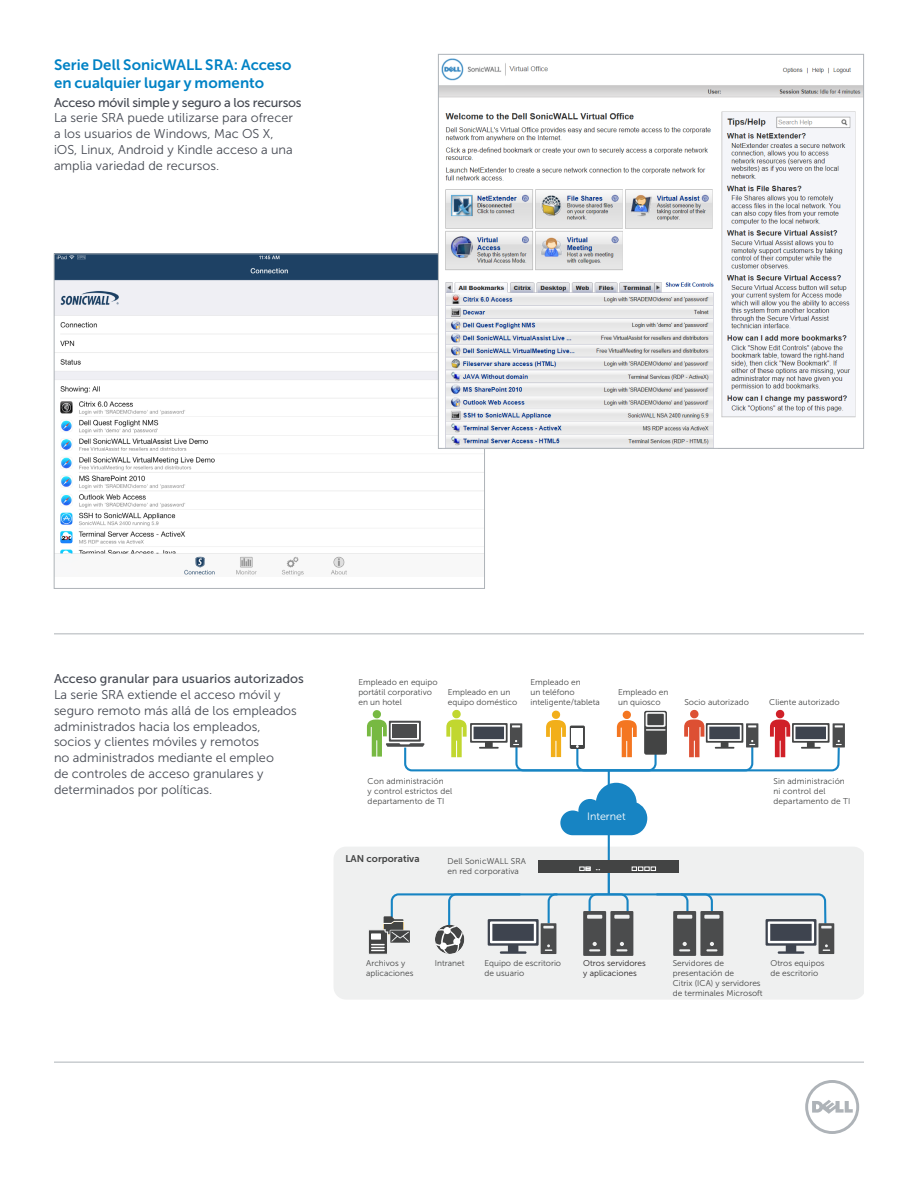
<style>
.page{position:relative;width:918px;height:1188px;background:#fff}
.page>*{position:absolute;margin:0;border:0;box-sizing:border-box;transform-origin:0 0}
.t1{font:15px/18px "Museo Sans For Dell 700";letter-spacing:.005em;color:#0082c5}
.t2{font:12.75px/15.8px "Museo Sans For Dell 300";color:#454952}
.t3{font:12.75px "Museo Sans For Dell 500";color:#454952}
.t4{font:12.75px "Museo Sans For Dell 500";letter-spacing:-.02em;color:#454952}
.t5{font:10.65px "Museo Sans For Dell 300";color:#fff}
.t6{font:9.75px "Museo Sans For Dell 700";color:#434444}
.t7{font:8.4px/10.1px "Museo Sans For Dell 300";color:#434444}
.t8{font:8.4px/10.1px "Museo Sans For Dell 300";color:#231f20}
</style>
<div class="page">
<hr style="left:54px;top:1062px;width:810px;height:1px;background:#aeb3b8">
<svg style="left:805px;top:1080px;width:54px;height:54px"></svg>
<hr style="left:54px;top:633px;width:810px;height:1px;background:#aeb3b8">
<div style="left:334px;top:847px;width:530px;height:152px;background:#eff0f0"></div>
<hr style="left:608px;top:770px;width:2px;height:91px;background:#1784c3">
<hr style="left:608px;top:870px;width:2px;height:25px;background:#1784c3">
<div style="left:539px;top:860px;width:140px;height:12px;background:#434444"></div>
<svg style="left:580px;top:867px;width:10px;height:4px"></svg>
<svg style="left:632px;top:867px;width:24px;height:4px"></svg>
<svg style="left:560px;top:783px;width:87px;height:52px"></svg>
<svg style="left:367px;top:892px;width:467px;height:64px"></svg>
<svg style="left:367px;top:709px;width:478px;height:63px"></svg>
<img style="left:56px;top:255px;width:427px;height:321px">
<img style="left:440px;top:58px;width:422px;height:389px">
<h1 class="t1" style="left:54px;top:56px;width:239px">Serie Dell SonicWALL SRA: Acceso en cualquier lugar y momento</h1>
<h2 class="t4" style="left:54px;top:95px;width:249px">Acceso móvil simple y seguro a los recursos</h2>
<h2 class="t2" style="left:54px;top:110px;width:240px">La serie SRA puede utilizarse para ofrecer a los usuarios de Windows, Mac OS X, iOS, Linux, Android y Kindle acceso a una amplia variedad de recursos.</h2>
<h2 class="t3" style="left:54px;top:672px;width:251px">Acceso granular para usuarios autorizados</h2>
<p class="t2" style="left:54px;top:687px;width:244px">La serie SRA extiende el acceso móvil y seguro remoto más allá de los empleados administrados hacia los empleados, socios y clientes móviles y remotos<br>no administrados mediante el empleo<br>de controles de acceso granulares y determinados por políticas.</p>
<p class="t7" style="left:358px;top:677px;width:81px">Empleado en equipo portátil corporativo en un hotel</p>
<p class="t7" style="left:448px;top:687px;width:71px">Empleado en un equipo doméstico</p>
<p class="t7" style="left:531px;top:677px;width:71px">Empleado en<br>un teléfono inteligente/tableta</p>
<p class="t7" style="left:618px;top:687px;width:52px">Empleado en un quiosco</p>
<p class="t7" style="left:684px;top:697px;width:66px">Socio autorizado</p>
<p class="t7" style="left:769px;top:697px;width:72px">Cliente autorizado</p>
<p class="t7" style="left:368px;top:777px;width:86px">Con administración<br>y control estrictos del departamento de TI</p>
<p class="t7" style="left:774px;top:777px;width:78px">Sin administración ni control del departamento de TI</p>
<p class="t6" style="left:345px;top:853px;width:76px">LAN corporativa</p>
<p class="t7" style="left:447px;top:856px;width:80px">Dell SonicWALL SRA en red corporativa</p>
<p class="t5" style="left:587px;top:810px;width:40px">Internet</p>
<p class="t7" style="left:366px;top:958px;width:49px">Archivos y aplicaciones</p>
<p class="t7" style="left:435px;top:958px;width:31px">Intranet</p>
<p class="t7" style="left:485px;top:958px;width:78px">Equipo de escritorio de usuario</p>
<p class="t8" style="left:583px;top:958px;width:64px">Otros servidores y aplicaciones</p>
<p class="t7" style="left:673px;top:958px;width:91px">Servidores de presentación de<br>Citrix (ICA) y servidores de terminales Microsoft</p>
<p class="t7" style="left:771px;top:958px;width:56px">Otros equipos de escritorio</p>
</div>
